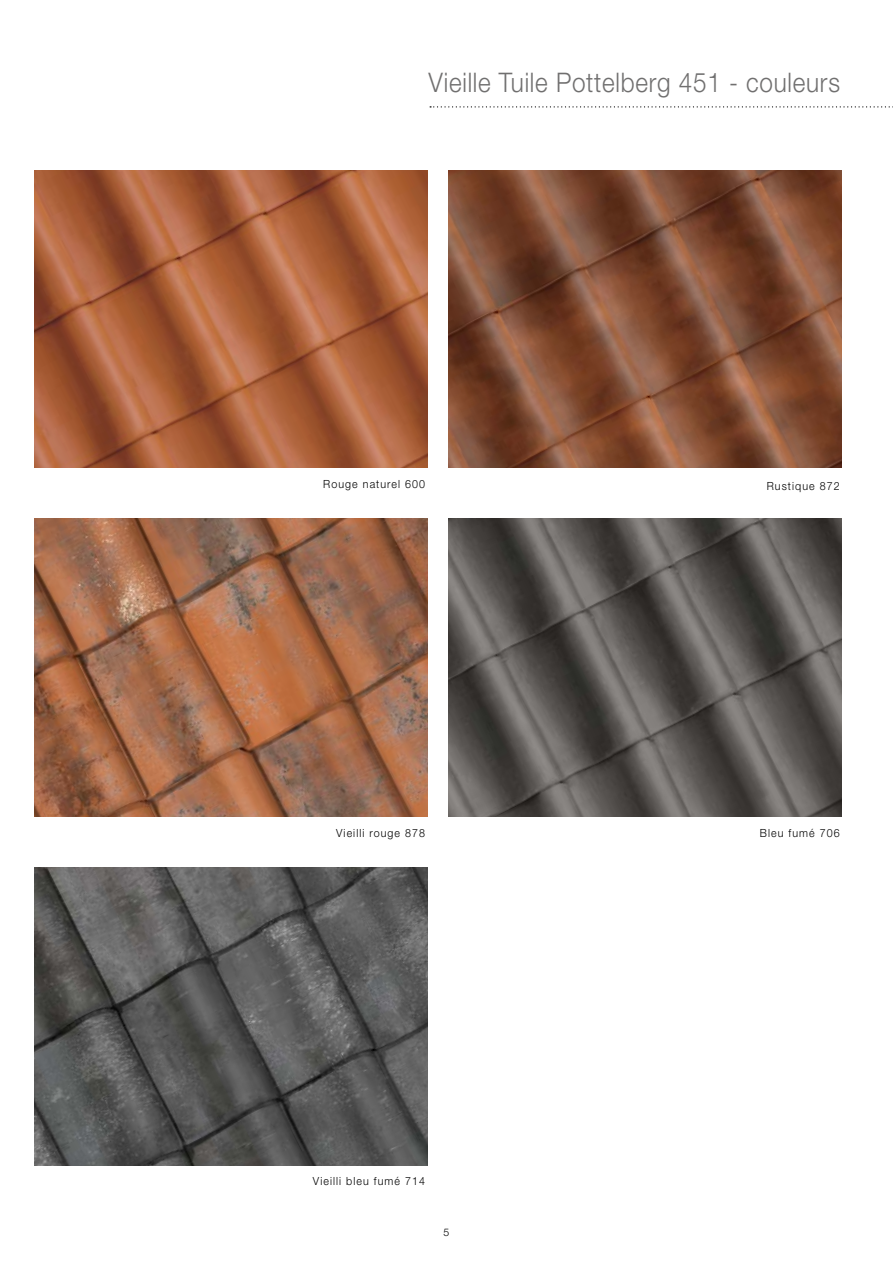
<style>
.page{position:relative;width:893px;height:1263px;background:#fff}
.page>*{position:absolute;margin:0;border:0;box-sizing:border-box;transform-origin:0 0}
.t1{font:300 27px "Helvetica Neue LT Std";letter-spacing:.03em;color:#706f6f;scale:.9 1}
.t2{font:300 11.25px "Helvetica Neue LT Std";letter-spacing:.1em;color:#000;scale:.95 1}
.t3{font:300 10.5px "Helvetica Neue LT Std";color:#000}
</style>
<div class="page">
<svg style="left:430px;top:106px;width:463px;height:1px"></svg>
<img style="left:34px;top:170px;width:393px;height:298px">
<img style="left:34px;top:519px;width:393px;height:297px">
<img style="left:34px;top:867px;width:393px;height:298px">
<img style="left:449px;top:170px;width:393px;height:298px">
<img style="left:449px;top:519px;width:393px;height:297px">
<h1 class="t1" style="left:429px;top:65px;width:459px">Vieille Tuile Pottelberg 451 - couleurs</h1>
<p class="t2" style="left:323px;top:477px;width:109px">Rouge naturel 600</p>
<p class="t2" style="left:767px;top:479px;width:78px">Rustique 872</p>
<p class="t2" style="left:336px;top:826px;width:95px">Vieilli rouge 878</p>
<p class="t2" style="left:760px;top:826px;width:86px">Bleu fumé 706</p>
<p class="t2" style="left:313px;top:1174px;width:120px">Vieilli bleu fumé 714</p>
<p class="t3" style="left:444px;top:1226px;width:7px">5</p>
</div>
